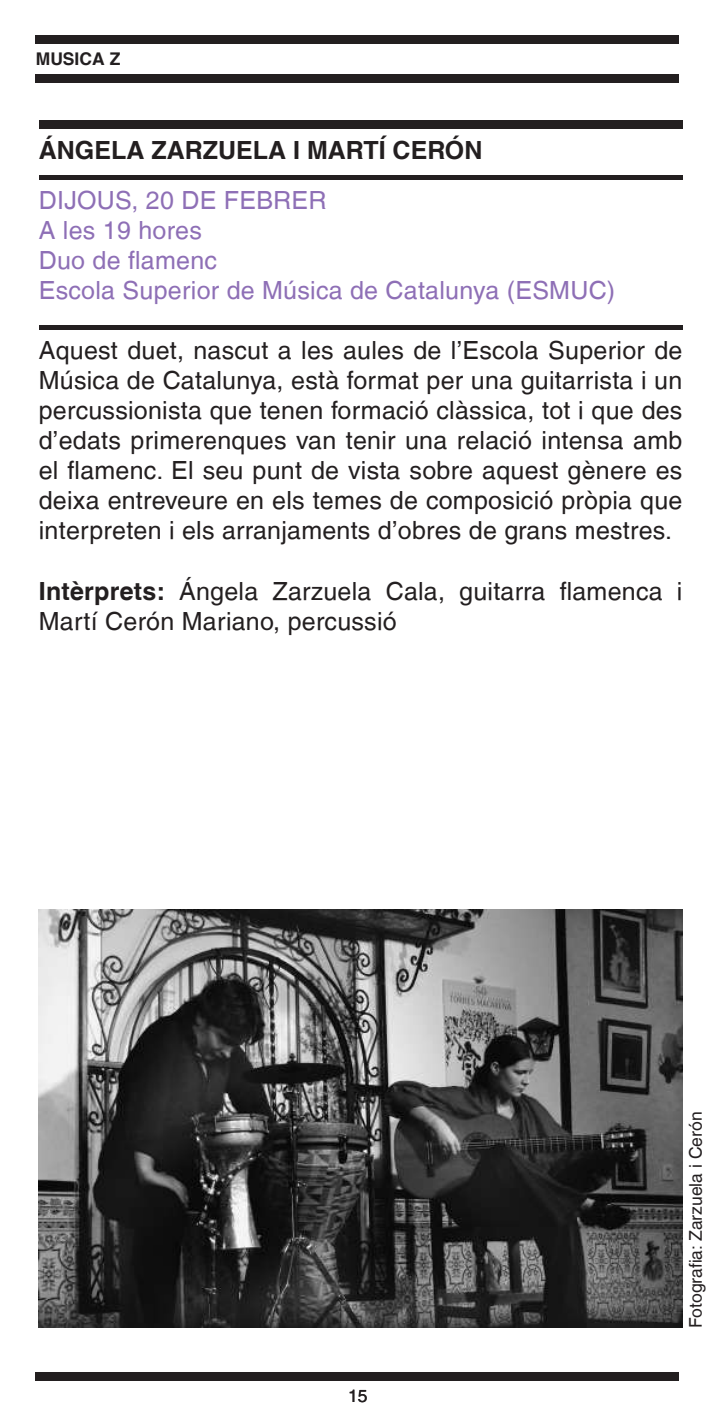
<style>
.page{position:relative;width:709px;height:1418px;background:#fff}
.page>*{position:absolute;margin:0;border:0;box-sizing:border-box;transform-origin:0 0}
.t1{font:25px/30px "Helvetica LT";letter-spacing:.01em;color:#231f20;text-align:justify}
.t2{font:25px/30px "Helvetica LT";letter-spacing:.01em;color:#8e6fb6}
.t3{font:700 25px "Helvetica LT";color:#231f20}
.t4{font:17.5px "Helvetica LT";color:#231f20}
.t5{font:700 17.5px "Helvetica LT";color:#231f20}
.s1{font-weight:700}
</style>
<div class="page">
<div style="left:35px;top:1372px;width:644px;height:8px;background:#231f20"></div>
<img style="left:39px;top:909px;width:643px;height:418px">
<div style="left:39px;top:120px;width:643px;height:9px;background:#231f20"></div>
<hr style="left:39px;top:175px;width:643px;height:4px;background:#231f20">
<hr style="left:39px;top:325px;width:643px;height:4px;background:#231f20">
<div style="left:35px;top:35px;width:644px;height:9px;background:#231f20"></div>
<div style="left:35px;top:74px;width:644px;height:9px;background:#231f20"></div>
<p class="t5" style="left:36px;top:48px;width:86px">MUSICA Z</p>
<p class="t3" style="left:39px;top:135px;width:445px">ÁNGELA ZARZUELA I MARTÍ CERÓN</p>
<p class="t2" style="left:39px;top:185px;width:578px">DIJOUS, 20 DE FEBRER<br>A les 19 hores<br>Duo de flamenc<br>Escola Superior de Música de Catalunya (ESMUC)</p>
<p class="t1" style="left:39px;top:335px;width:645px">Aquest duet, nascut a les aules de l’Escola Superior de Música de Catalunya, està format per una guitarrista i un percussionista que tenen formació clàssica, tot i que des d’edats primerenques van tenir una relació intensa amb el flamenc. El seu punt de vista sobre aquest gènere es deixa entreveure en els temes de composició pròpia que interpreten i els arranjaments d’obres de grans mestres.</p>
<p class="t1" style="left:39px;top:575px;width:645px"><span class="s1">Intèrprets:</span> Ángela Zarzuela Cala, guitarra flamenca i<br>Martí Cerón Mariano, percussió</p>
<p class="t4" style="left:348px;top:1385px;width:21px">15</p>
<p class="t4" style="left:685px;top:1327px;width:218px;rotate:-90deg">Fotografia: Zarzuela i Cerón</p>
</div>
